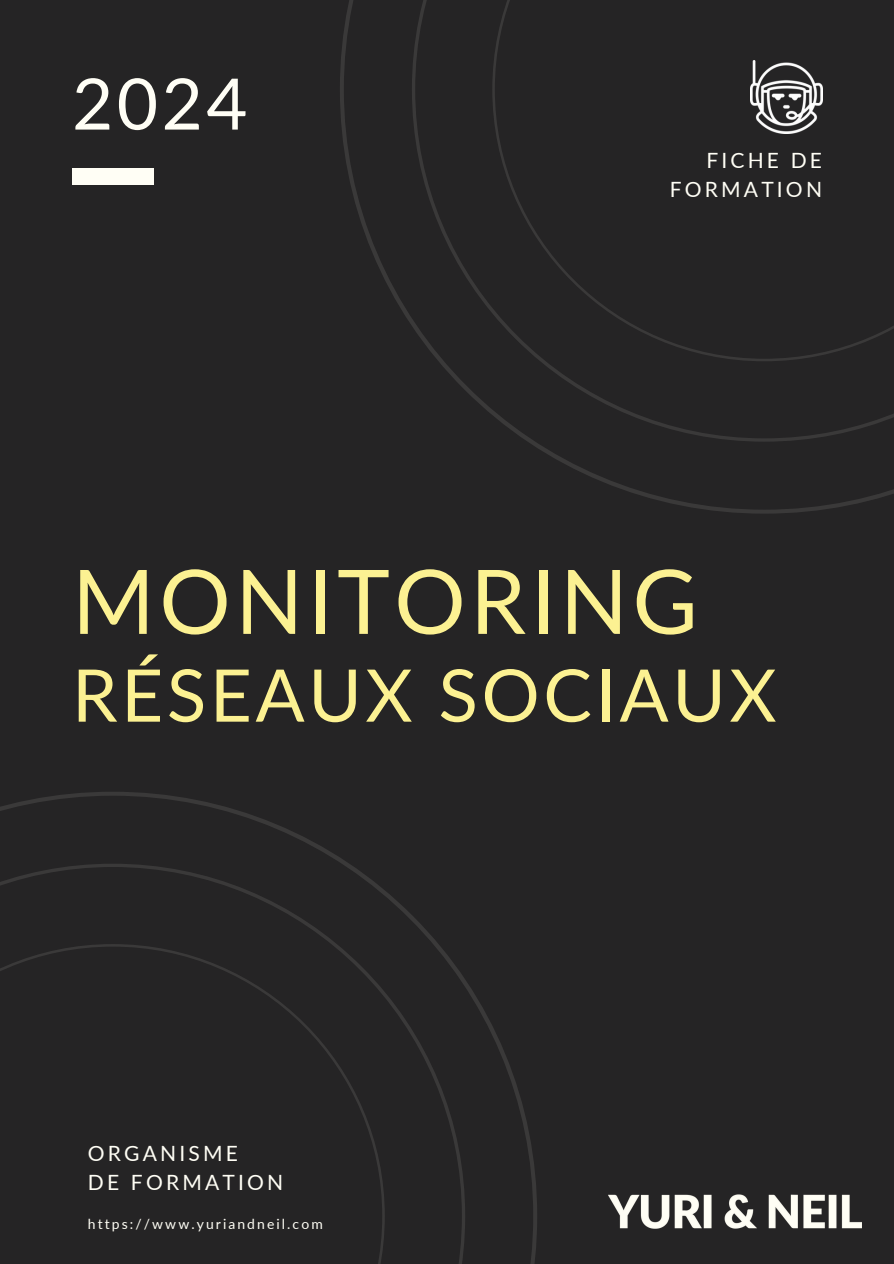
<style>
.page{position:relative;width:894px;height:1264px;background:#fff}
.page>*{position:absolute;margin:0;border:0;box-sizing:border-box;transform-origin:0 0}
.t1{font:89.1px "Lato";letter-spacing:.05em;color:#fcf192}
.t2{font:72.6px "Lato";letter-spacing:.05em;color:#fcf192}
.t3{font:70.95px "Lato";color:#fffef5}
.t4{font:21px/29.2px "Lato";letter-spacing:.15em;color:#fffef5;text-align:right}
.t5{font:13.95px "Lato";letter-spacing:.15em;color:#fffef5}
</style>
<div class="page">
<div style="left:0;top:0;width:893px;height:1263px;background:#252425"></div>
<div style="left:72px;top:169px;width:81px;height:15px;background:#fffef5"></div>
<svg style="left:340px;top:0;width:553px;height:513px"></svg>
<svg style="left:0;top:792px;width:537px;height:471px"></svg>
<img style="left:608px;top:1194px;width:253px;height:35px">
<img style="left:750px;top:61px;width:72px;height:72px">
<p class="t3" style="left:72px;top:59px;width:177px">2024</p>
<h2 class="t4" style="left:669px;top:145px;width:154px">FICHE DE<br>FORMATION</h2>
<p class="t1" style="left:72px;top:546px;width:627px">MONITORING</p>
<p class="t2" style="left:72px;top:650px;width:705px">RÉSEAUX SOCIAUX</p>
<p class="t4" style="left:88px;top:1138px;width:197px;text-align:left">ORGANISME<br>DE FORMATION</p>
<h1 class="t5" style="left:88px;top:1215px;width:236px">https://www.yuriandneil.com</h1>
</div>
